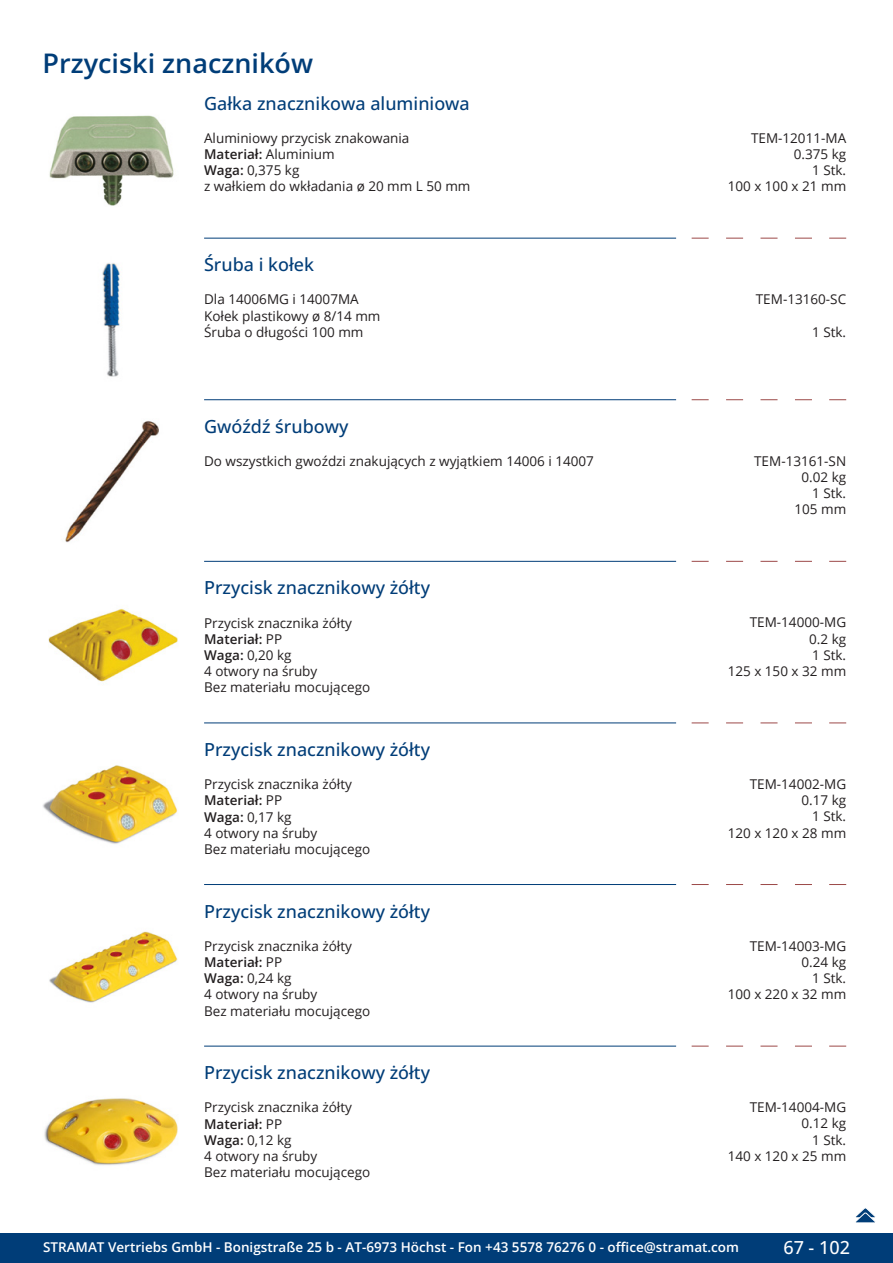
<style>
.page{position:relative;width:893px;height:1263px;background:#fff}
.page>*{position:absolute;margin:0;border:0;box-sizing:border-box;transform-origin:0 0}
.GruppeName{font:600 27px "Open Sans";color:#003d78}
.ArtikelName{font:500 18px "Open Sans";color:#003d78}
.t1{font:500 18px "Open Sans";color:#fff}
.Beschreibung{font:13.5px/16.2px "Open Sans";color:#231f20}
.ArtikelNummer{font:13.5px "Open Sans";color:#231f20}
.t2{font:600 13.5px "Open Sans";color:#fff}
.s1{font-weight:600}
</style>
<div class="page">
<div style="left:0;top:1233px;width:893px;height:30px;background:#003d78"></div>
<img style="left:49px;top:115px;width:125px;height:91px">
<img style="left:102px;top:263px;width:18px;height:114px">
<svg style="left:692px;top:238px;width:17px;height:1px"></svg>
<svg style="left:726px;top:238px;width:17px;height:1px"></svg>
<svg style="left:760px;top:238px;width:17px;height:1px"></svg>
<svg style="left:795px;top:238px;width:17px;height:1px"></svg>
<svg style="left:829px;top:238px;width:17px;height:1px"></svg>
<hr style="left:204px;top:238px;width:472px;height:1px;background:#003d78">
<img style="left:65px;top:420px;width:94px;height:123px">
<svg style="left:692px;top:399px;width:17px;height:1px"></svg>
<svg style="left:726px;top:399px;width:17px;height:1px"></svg>
<svg style="left:760px;top:399px;width:17px;height:1px"></svg>
<svg style="left:795px;top:399px;width:17px;height:1px"></svg>
<svg style="left:829px;top:399px;width:17px;height:1px"></svg>
<hr style="left:204px;top:399px;width:472px;height:1px;background:#003d78">
<img style="left:48px;top:608px;width:130px;height:74px">
<svg style="left:692px;top:561px;width:17px;height:1px"></svg>
<svg style="left:726px;top:561px;width:17px;height:1px"></svg>
<svg style="left:760px;top:561px;width:17px;height:1px"></svg>
<svg style="left:795px;top:561px;width:17px;height:1px"></svg>
<svg style="left:829px;top:561px;width:17px;height:1px"></svg>
<hr style="left:204px;top:561px;width:472px;height:1px;background:#003d78">
<img style="left:43px;top:765px;width:135px;height:79px">
<svg style="left:692px;top:723px;width:17px;height:1px"></svg>
<svg style="left:726px;top:723px;width:17px;height:1px"></svg>
<svg style="left:760px;top:723px;width:17px;height:1px"></svg>
<svg style="left:795px;top:723px;width:17px;height:1px"></svg>
<svg style="left:829px;top:723px;width:17px;height:1px"></svg>
<hr style="left:204px;top:723px;width:472px;height:1px;background:#003d78">
<img style="left:49px;top:931px;width:129px;height:72px">
<svg style="left:692px;top:884px;width:17px;height:1px"></svg>
<svg style="left:726px;top:884px;width:17px;height:1px"></svg>
<svg style="left:760px;top:884px;width:17px;height:1px"></svg>
<svg style="left:795px;top:884px;width:17px;height:1px"></svg>
<svg style="left:829px;top:884px;width:17px;height:1px"></svg>
<hr style="left:204px;top:884px;width:472px;height:1px;background:#003d78">
<img style="left:44px;top:1098px;width:134px;height:67px">
<svg style="left:692px;top:1046px;width:17px;height:1px"></svg>
<svg style="left:726px;top:1046px;width:17px;height:1px"></svg>
<svg style="left:760px;top:1046px;width:17px;height:1px"></svg>
<svg style="left:795px;top:1046px;width:17px;height:1px"></svg>
<svg style="left:829px;top:1046px;width:17px;height:1px"></svg>
<hr style="left:204px;top:1046px;width:472px;height:1px;background:#003d78">
<svg style="left:855px;top:1208px;width:21px;height:15px"></svg>
<p class="GruppeName" style="left:43px;top:44px;width:272px">Przyciski znaczników</p>
<p class="ArtikelName" style="left:204px;top:91px;width:267px">Gałka znacznikowa aluminiowa</p>
<p class="Beschreibung" style="left:204px;top:129px;width:268px">Aluminiowy przycisk znakowania<br><span class="s1">Materiał:</span> Aluminium<br><span class="s1">Waga:</span> 0,375 kg<br>z wałkiem do wkładania ø 20 mm L 50 mm</p>
<p class="ArtikelNummer" style="left:751px;top:128px;width:97px">TEM-12011-MA</p>
<p class="ArtikelNummer" style="left:794px;top:145px;width:54px">0.375 kg</p>
<p class="ArtikelNummer" style="left:812px;top:161px;width:36px">1 Stk.</p>
<p class="ArtikelNummer" style="left:728px;top:177px;width:120px">100 x 100 x 21 mm</p>
<p class="ArtikelName" style="left:204px;top:252px;width:111px">Śruba i kołek</p>
<p class="Beschreibung" style="left:204px;top:291px;width:178px">Dla 14006MG i 14007MA<br>Kołek plastikowy ø 8/14 mm<br>Śruba o długości 100 mm</p>
<p class="ArtikelNummer" style="left:756px;top:290px;width:92px">TEM-13160-SC</p>
<p class="ArtikelNummer" style="left:812px;top:322px;width:36px">1 Stk.</p>
<p class="ArtikelName" style="left:204px;top:414px;width:146px">Gwóźdź śrubowy</p>
<p class="Beschreibung" style="left:204px;top:453px;width:391px">Do wszystkich gwoździ znakujących z wyjątkiem 14006 i 14007</p>
<p class="ArtikelNummer" style="left:754px;top:452px;width:94px">TEM-13161-SN</p>
<p class="ArtikelNummer" style="left:801px;top:468px;width:46px">0.02 kg</p>
<p class="ArtikelNummer" style="left:812px;top:484px;width:36px">1 Stk.</p>
<p class="ArtikelNummer" style="left:794px;top:500px;width:53px">105 mm</p>
<p class="ArtikelName" style="left:204px;top:575px;width:227px">Przycisk znacznikowy żółty</p>
<p class="Beschreibung" style="left:204px;top:614px;width:168px">Przycisk znacznika żółty<br><span class="s1">Materiał:</span> PP<br><span class="s1">Waga:</span> 0,20 kg<br>4 otwory na śruby<br>Bez materiału mocującego</p>
<p class="ArtikelNummer" style="left:750px;top:613px;width:98px">TEM-14000-MG</p>
<p class="ArtikelNummer" style="left:809px;top:629px;width:39px">0.2 kg</p>
<p class="ArtikelNummer" style="left:812px;top:646px;width:36px">1 Stk.</p>
<p class="ArtikelNummer" style="left:728px;top:662px;width:120px">125 x 150 x 32 mm</p>
<p class="ArtikelName" style="left:204px;top:737px;width:227px">Przycisk znacznikowy żółty</p>
<p class="Beschreibung" style="left:204px;top:776px;width:168px">Przycisk znacznika żółty<br><span class="s1">Materiał:</span> PP<br><span class="s1">Waga:</span> 0,17 kg<br>4 otwory na śruby<br>Bez materiału mocującego</p>
<p class="ArtikelNummer" style="left:750px;top:775px;width:98px">TEM-14002-MG</p>
<p class="ArtikelNummer" style="left:801px;top:791px;width:46px">0.17 kg</p>
<p class="ArtikelNummer" style="left:812px;top:807px;width:36px">1 Stk.</p>
<p class="ArtikelNummer" style="left:728px;top:823px;width:120px">120 x 120 x 28 mm</p>
<p class="ArtikelName" style="left:204px;top:899px;width:227px">Przycisk znacznikowy żółty</p>
<p class="Beschreibung" style="left:204px;top:937px;width:168px">Przycisk znacznika żółty<br><span class="s1">Materiał:</span> PP<br><span class="s1">Waga:</span> 0,24 kg<br>4 otwory na śruby<br>Bez materiału mocującego</p>
<p class="ArtikelNummer" style="left:750px;top:936px;width:98px">TEM-14003-MG</p>
<p class="ArtikelNummer" style="left:801px;top:953px;width:46px">0.24 kg</p>
<p class="ArtikelNummer" style="left:812px;top:969px;width:36px">1 Stk.</p>
<p class="ArtikelNummer" style="left:728px;top:985px;width:120px">100 x 220 x 32 mm</p>
<p class="ArtikelName" style="left:204px;top:1060px;width:227px">Przycisk znacznikowy żółty</p>
<p class="Beschreibung" style="left:204px;top:1099px;width:168px">Przycisk znacznika żółty<br><span class="s1">Materiał:</span> PP<br><span class="s1">Waga:</span> 0,12 kg<br>4 otwory na śruby<br>Bez materiału mocującego</p>
<p class="ArtikelNummer" style="left:750px;top:1098px;width:98px">TEM-14004-MG</p>
<p class="ArtikelNummer" style="left:801px;top:1114px;width:46px">0.12 kg</p>
<p class="ArtikelNummer" style="left:812px;top:1130px;width:36px">1 Stk.</p>
<p class="ArtikelNummer" style="left:728px;top:1147px;width:120px">140 x 120 x 25 mm</p>
<p class="t2" style="left:43px;top:1238px;width:698px">STRAMAT Vertriebs GmbH - Bonigstraße 25 b - AT-6973 Höchst - Fon +43 5578 76276 0 - office@stramat.com</p>
<h2 class="t1" style="left:783px;top:1234px;width:68px">67 - 102</h2>
</div>
